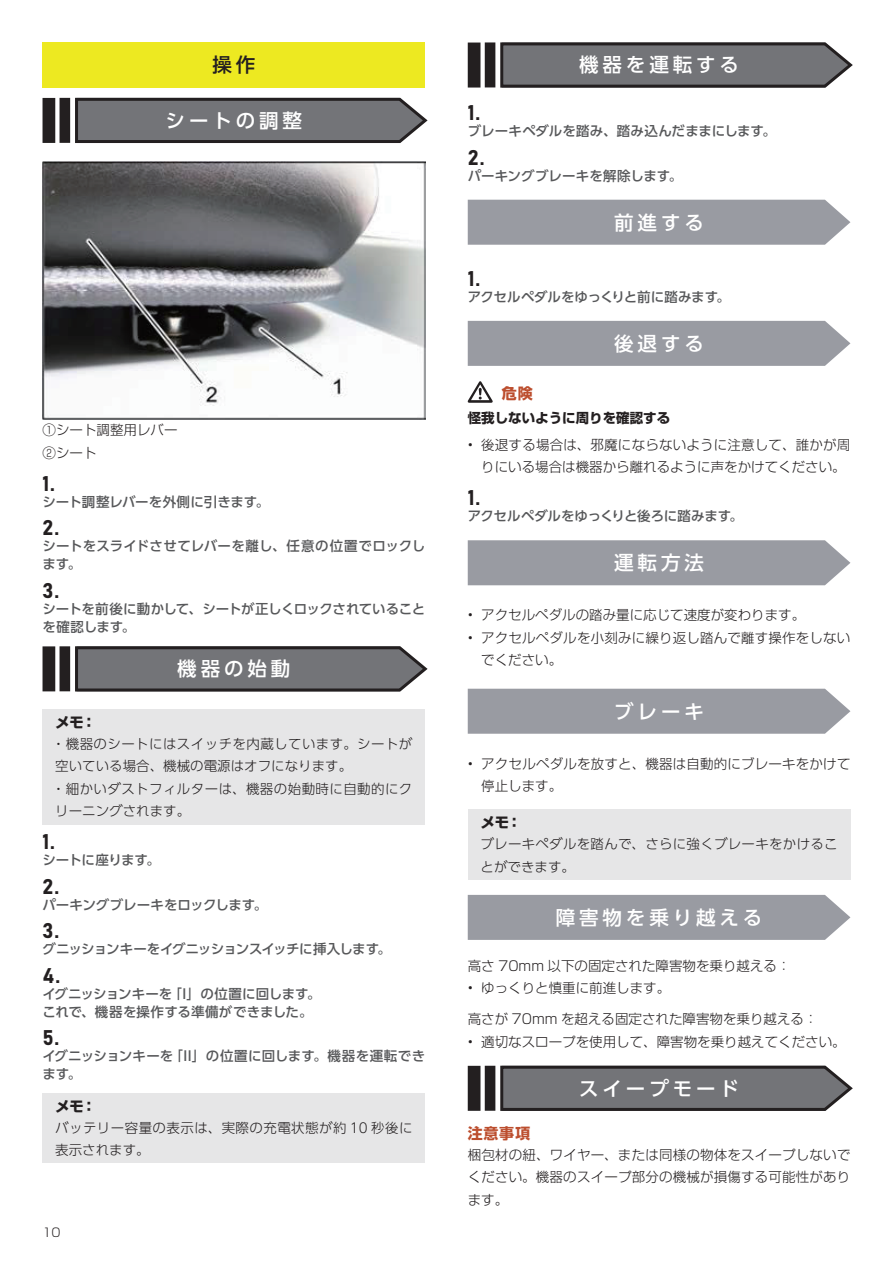
<style>
.page{position:relative;width:893px;height:1263px;background:#fff}
.page>*{position:absolute;margin:0;border:0;box-sizing:border-box;transform-origin:0 0}
.t1{font:21px "Bahnschrift";color:#231f20}
.t2{font:500 19.5px "UD Shin Go Pr 6 N";letter-spacing:.2em;color:#fff}
.t3{font:500 19.5px "UD Shin Go Pr 6 N";color:#231f20}
.t4{font:700 15px "UD Shin Go Pr 6 N";color:#231f20}
.t5{font:700 15px "UD Shin Go Pr 6 N";letter-spacing:.05em;color:#bc4e2e}
.t6{font:300 13.5px/22.5px "Shin Go Pr 6 N";color:#231f20}
.t7{font:500 13.5px/18px "UD Shin Go Pr 6 N";letter-spacing:-.01em;color:#57585a}
.t8{font:300 13.5px/22.5px "UD Shin Go Pr 6 N";letter-spacing:.03em;color:#231f20}
.t9{font:500 13.5px/18px "UD Shin Go Pr 6 N";letter-spacing:.015em;color:#57585a}
.t10{font:500 13.5px "UD Shin Go Pr 6 N";letter-spacing:-.045em;color:#57585a}
.t11{font:700 13.5px "Shin Go Pr 6 N";color:#231f20}
.t12{font:300 12px "Shin Go Pr 6 N";color:#231f20}
</style>
<div class="page">
<div style="left:43px;top:43px;width:382px;height:45px;background:#ede921"></div>
<svg style="left:75px;top:97px;width:353px;height:46px;background:#6f6f73"></svg>
<div style="left:43px;top:98px;width:12px;height:45px;background:#231f20"></div>
<div style="left:60px;top:98px;width:10px;height:45px;background:#231f20"></div>
<svg style="left:75px;top:646px;width:353px;height:46px;background:#6e6e72"></svg>
<div style="left:43px;top:646px;width:12px;height:45px;background:#231f20"></div>
<div style="left:60px;top:646px;width:10px;height:45px;background:#231f20"></div>
<div style="left:43px;top:709px;width:382px;height:26px;background:#e6e6e7"></div>
<div style="left:43px;top:731px;width:382px;height:48px;background:#e6e6e7"></div>
<div style="left:43px;top:776px;width:382px;height:48px;background:#e6e6e7"></div>
<div style="left:43px;top:1093px;width:382px;height:25px;background:#e6e6e7"></div>
<div style="left:43px;top:1115px;width:382px;height:48px;background:#e6e6e7"></div>
<img style="left:43px;top:162px;width:382px;height:257px">
<svg style="left:500px;top:42px;width:353px;height:46px;background:#6e6e72"></svg>
<div style="left:468px;top:43px;width:12px;height:45px;background:#231f20"></div>
<div style="left:485px;top:42px;width:10px;height:45px;background:#231f20"></div>
<div style="left:468px;top:200px;width:382px;height:45px;background:#999ba2"></div>
<div style="left:468px;top:321px;width:382px;height:45px;background:#999ba2"></div>
<div style="left:468px;top:540px;width:382px;height:45px;background:#999ba2"></div>
<div style="left:468px;top:689px;width:382px;height:45px;background:#999ba2"></div>
<div style="left:468px;top:809px;width:382px;height:26px;background:#e6e6e7"></div>
<div style="left:468px;top:831px;width:382px;height:48px;background:#e6e6e7"></div>
<div style="left:468px;top:895px;width:382px;height:45px;background:#999ba2"></div>
<svg style="left:500px;top:1065px;width:353px;height:46px;background:#6f6f72"></svg>
<div style="left:468px;top:1066px;width:12px;height:45px;background:#231f20"></div>
<div style="left:485px;top:1066px;width:10px;height:45px;background:#231f20"></div>
<svg style="left:468px;top:381px;width:25px;height:22px"></svg>
<h2 class="t3" style="left:212px;top:49px;width:44px">操作</h2>
<h2 class="t2" style="left:166px;top:105px;width:138px">シートの調整</h2>
<p class="t6" style="left:43px;top:418px;width:136px">①シート調整用レバー<br>②シート</p>
<h1 class="t1" style="left:43px;top:467px;width:14px">1.</h1>
<p class="t7" style="left:43px;top:492px;width:228px">シート調整レバーを外側に引きます。</p>
<h1 class="t1" style="left:43px;top:512px;width:18px">2.</h1>
<p class="t9" style="left:43px;top:537px;width:384px">シートをスライドさせてレバーを離し、任意の位置でロックします。</p>
<h1 class="t1" style="left:43px;top:574px;width:18px">3.</h1>
<p class="t7" style="left:43px;top:599px;width:384px">シートを前後に動かして、シートが正しくロックされていることを確認します。</p>
<h2 class="t2" style="left:177px;top:653px;width:115px">機器の始動</h2>
<p class="t4" style="left:55px;top:710px;width:43px">メモ：</p>
<p class="t8" style="left:52px;top:732px;width:362px">・機器のシートにはスイッチを内蔵しています。シートが空いている場合、機械の電源はオフになります。<br>・細かいダストフィルターは、機器の始動時に自動的にクリーニングされます。</p>
<h1 class="t1" style="left:43px;top:826px;width:14px">1.</h1>
<p class="t7" style="left:43px;top:851px;width:119px">シートに座ります。</p>
<h1 class="t1" style="left:43px;top:870px;width:18px">2.</h1>
<p class="t7" style="left:43px;top:895px;width:226px">パーキングブレーキをロックします。</p>
<h1 class="t1" style="left:43px;top:915px;width:18px">3.</h1>
<p class="t10" style="left:43px;top:938px;width:350px">グニッションキーをイグニッションスイッチに挿入します。</p>
<h1 class="t1" style="left:43px;top:959px;width:19px">4.</h1>
<p class="t7" style="left:43px;top:984px;width:280px">イグニッションキーを「I」の位置に回します。これで、機器を操作する準備ができました。</p>
<h1 class="t1" style="left:43px;top:1022px;width:18px">5.</h1>
<p class="t9" style="left:43px;top:1047px;width:384px">イグニッションキーを「II」の位置に回します。機器を運転できます。</p>
<p class="t4" style="left:55px;top:1093px;width:43px">メモ：</p>
<p class="t8" style="left:55px;top:1116px;width:359px">バッテリー容量の表示は、実際の充電状態が約 10 秒後に表示されます。</p>
<p class="t12" style="left:43px;top:1223px;width:20px">10</p>
<h2 class="t2" style="left:579px;top:49px;width:161px">機器を運転する</h2>
<h1 class="t1" style="left:468px;top:97px;width:14px">1.</h1>
<p class="t7" style="left:468px;top:122px;width:310px">ブレーキペダルを踏み、踏み込んだままにします。</p>
<h1 class="t1" style="left:468px;top:141px;width:18px">2.</h1>
<p class="t7" style="left:468px;top:166px;width:216px">パーキングブレーキを解除します。</p>
<h2 class="t2" style="left:614px;top:206px;width:91px">前進する</h2>
<h1 class="t1" style="left:468px;top:262px;width:14px">1.</h1>
<p class="t7" style="left:468px;top:287px;width:264px">アクセルペダルをゆっくりと前に踏みます。</p>
<h2 class="t2" style="left:614px;top:328px;width:91px">後退する</h2>
<p class="t5" style="left:502px;top:381px;width:32px">危険</p>
<p class="t11" style="left:468px;top:407px;width:204px">怪我しないように周りを確認する</p>
<p class="t6" style="left:481px;top:432px;width:371px;text-indent:-14px">• 後退する場合は、邪魔にならないように注意して、誰かが周りにいる場合は機器から離れるように声をかけてください。</p>
<h1 class="t1" style="left:468px;top:482px;width:14px">1.</h1>
<p class="t7" style="left:468px;top:507px;width:277px">アクセルペダルをゆっくりと後ろに踏みます。</p>
<h2 class="t2" style="left:614px;top:547px;width:91px">運転方法</h2>
<p class="t6" style="left:468px;top:603px;width:339px">• アクセルペダルの踏み量に応じて速度が変わります。</p>
<p class="t6" style="left:481px;top:625px;width:371px;text-indent:-14px">• アクセルペダルを小刻みに繰り返し踏んで離す操作をしないでください。</p>
<h2 class="t2" style="left:614px;top:695px;width:91px">ブレーキ</h2>
<p class="t6" style="left:481px;top:751px;width:371px;text-indent:-14px">• アクセルペダルを放すと、機器は自動的にブレーキをかけて停止します。</p>
<p class="t4" style="left:480px;top:810px;width:43px">メモ：</p>
<p class="t8" style="left:480px;top:832px;width:359px">ブレーキペダルを踏んで、さらに強くブレーキをかけることができます。</p>
<h2 class="t2" style="left:556px;top:901px;width:208px">障害物を乗り越える</h2>
<p class="t6" style="left:468px;top:953px;width:324px">高さ 70mm 以下の固定された障害物を乗り越える：</p>
<p class="t6" style="left:468px;top:975px;width:204px">• ゆっくりと慎重に前進します。</p>
<p class="t6" style="left:468px;top:1006px;width:351px">高さが 70mm を超える固定された障害物を乗り越える：</p>
<p class="t6" style="left:468px;top:1029px;width:380px">• 適切なスロープを使用して、障害物を乗り越えてください。</p>
<h2 class="t2" style="left:579px;top:1072px;width:161px">スイープモード</h2>
<p class="t5" style="left:468px;top:1121px;width:64px">注意事項</p>
<p class="t6" style="left:468px;top:1142px;width:384px;text-align:justify">梱包材の紐、ワイヤー、または同様の物体をスイープしないでください。機器のスイープ部分の機械が損傷する可能性があります。</p>
</div>
